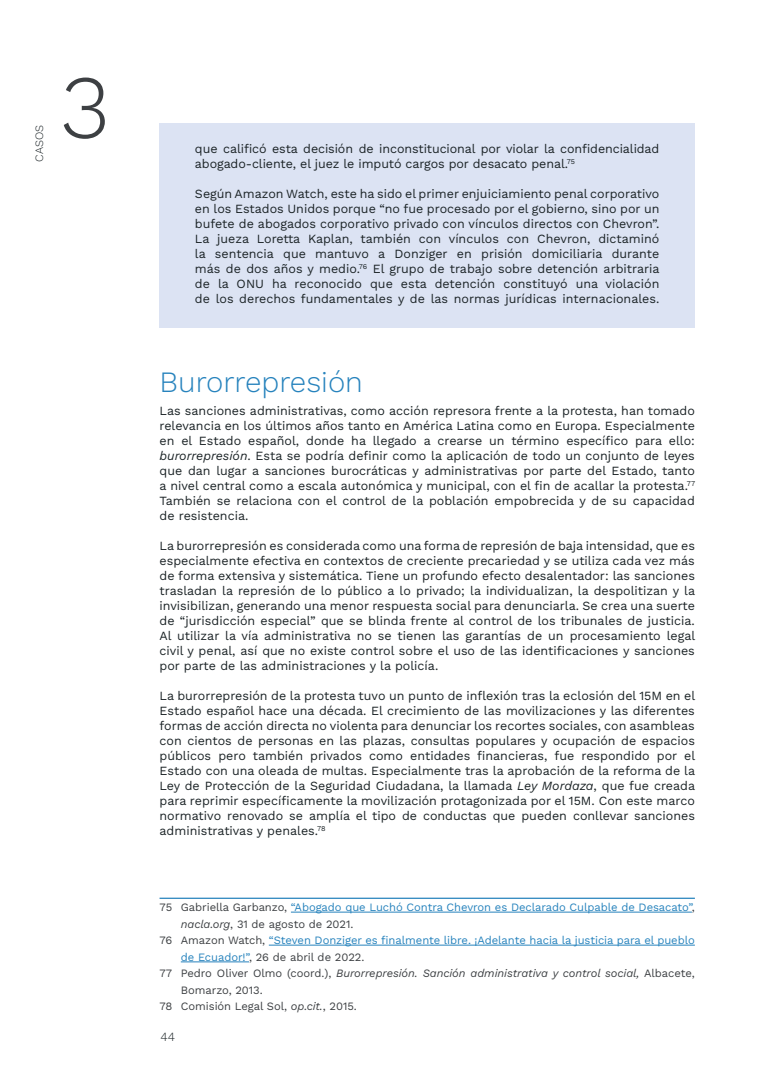
<style>
.page{position:relative;width:780px;height:1088px;background:#fff}
.page>*{position:absolute;margin:0;border:0;box-sizing:border-box;transform-origin:0 0}
.t1{font:300 90px "Work Sans";color:#3d4043}
.t2{font:300 29.5px "Work Sans";color:#2783bd}
.t3{font:12.5px/15px "Work Sans";color:#1b2326;text-align:justify}
.t4{font:300 12.5px "Work Sans";color:#1b2326}
.t5{font:11.25px "Work Sans";letter-spacing:-.005em;color:#2783bd}
.t6{font:11.25px "Work Sans";letter-spacing:-.005em;color:#3d4043}
.t7{font:italic 11.25px "Work Sans";letter-spacing:-.005em;color:#3d4043}
.t8{font:300 11.25px "Work Sans";color:#1b2326}
.s1{font-style:italic}
.s2{color:#3d4043}
.s3{color:#2783bd}
.s4{font-style:normal}
</style>
<div class="page">
<div style="left:159px;top:123px;width:535px;height:55px;background:#dce3f3"></div>
<div style="left:159px;top:168px;width:535px;height:160px;background:#dce3f3"></div>
<hr style="left:159px;top:897px;width:535px;height:2px;background:#2783bd">
<hr style="left:291px;top:912px;width:400px;height:1px;background:#2783bd">
<hr style="left:269px;top:945px;width:425px;height:1px;background:#2783bd">
<hr style="left:181px;top:961px;width:68px;height:1px;background:#2783bd">
<p class="t8" style="left:31px;top:162px;width:38px;rotate:-90deg">CASOS</p>
<h1 class="t1" style="left:60px;top:39px;width:51px">3</h1>
<p class="t3" style="left:195px;top:140px;width:466px">que calificó esta decisión de inconstitucional por violar la confidencialidad abogado-cliente, el juez le imputó cargos por desacato penal.<sup>75</sup></p>
<p class="t3" style="left:195px;top:185px;width:466px">Según Amazon Watch, este ha sido el primer enjuiciamiento penal corporativo en los Estados Unidos porque “no fue procesado por el gobierno, sino por un bufete de abogados corporativo privado con vínculos directos con Chevron”.<br>La jueza Loretta Kaplan, también con vínculos con Chevron, dictaminó la sentencia que mantuvo a Donziger en prisión domiciliaria durante más de dos años y medio.<sup>76</sup> El grupo de trabajo sobre detención arbitraria de la ONU ha reconocido que esta detención constituyó una violación de los derechos fundamentales y de las normas jurídicas internacionales.</p>
<h2 class="t2" style="left:159px;top:359px;width:205px">Burorrepresión</h2>
<p class="t3" style="left:159px;top:403px;width:537px">Las sanciones administrativas, como acción represora frente a la protesta, han tomado relevancia en los últimos años tanto en América Latina como en Europa. Especialmente en el Estado español, donde ha llegado a crearse un término específico para ello: <span class="s1">burorrepresión</span>. Esta se podría definir como la aplicación de todo un conjunto de leyes que dan lugar a sanciones burocráticas y administrativas por parte del Estado, tanto a nivel central como a escala autonómica y municipal, con el fin de acallar la protesta.<sup>77<br></sup>También se relaciona con el control de la población empobrecida y de su capacidad de resistencia.</p>
<p class="t3" style="left:159px;top:538px;width:537px">La burorrepresión es considerada como una forma de represión de baja intensidad, que es especialmente efectiva en contextos de creciente precariedad y se utiliza cada vez más de forma extensiva y sistemática. Tiene un profundo efecto desalentador: las sanciones trasladan la represión de lo público a lo privado; la individualizan, la despolitizan y la invisibilizan, generando una menor respuesta social para denunciarla. Se crea una suerte de “jurisdicción especial” que se blinda frente al control de los tribunales de justicia.<br>Al utilizar la vía administrativa no se tienen las garantías de un procesamiento legal civil y penal, así que no existe control sobre el uso de las identificaciones y sanciones por parte de las administraciones y la policía.</p>
<p class="t3" style="left:159px;top:688px;width:537px">La burorrepresión de la protesta tuvo un punto de inflexión tras la eclosión del 15M en el Estado español hace una década. El crecimiento de las movilizaciones y las diferentes formas de acción directa no violenta para denunciar los recortes sociales, con asambleas con cientos de personas en las plazas, consultas populares y ocupación de espacios públicos pero también privados como entidades financieras, fue respondido por el Estado con una oleada de multas. Especialmente tras la aprobación de la reforma de la Ley de Protección de la Seguridad Ciudadana, la llamada <span class="s1">Ley Mordaza</span>, que fue creada para reprimir específicamente la movilización protagonizada por el 15M. Con este marco normativo renovado se amplía el tipo de conductas que pueden conllevar sanciones administrativas y penales.<sup>78</sup></p>
<p class="t5" style="left:159px;top:898px;width:537px"><span class="s2">75 Gabriella Garbanzo,</span> “Abogado que Luchó Contra Chevron es Declarado Culpable de Desacato”<span class="s2">,</span></p>
<p class="t6" style="left:181px;top:915px;width:174px"><span class="s1">nacla.org</span>, 31 de agosto de 2021.</p>
<p class="t5" style="left:159px;top:931px;width:537px"><span class="s2">76 Amazon Watch,</span> “Steven Donziger es finalmente libre. ¡Adelante hacia la justicia para el pueblo</p>
<p class="t6" style="left:181px;top:948px;width:185px"><span class="s3">de Ecuador!”</span>, 26 de abril de 2022.</p>
<p class="t7" style="left:159px;top:964px;width:537px"><span class="s4">77 Pedro Oliver Olmo (coord.),</span> Burorrepresión. Sanción administrativa y control social, <span class="s4">Albacete,</span></p>
<p class="t6" style="left:181px;top:981px;width:83px">Bomarzo, 2013.</p>
<p class="t6" style="left:159px;top:997px;width:199px">78 Comisión Legal Sol, <span class="s1">op.cit.</span>, 2015.</p>
<p class="t4" style="left:160px;top:1027px;width:16px">44</p>
</div>
